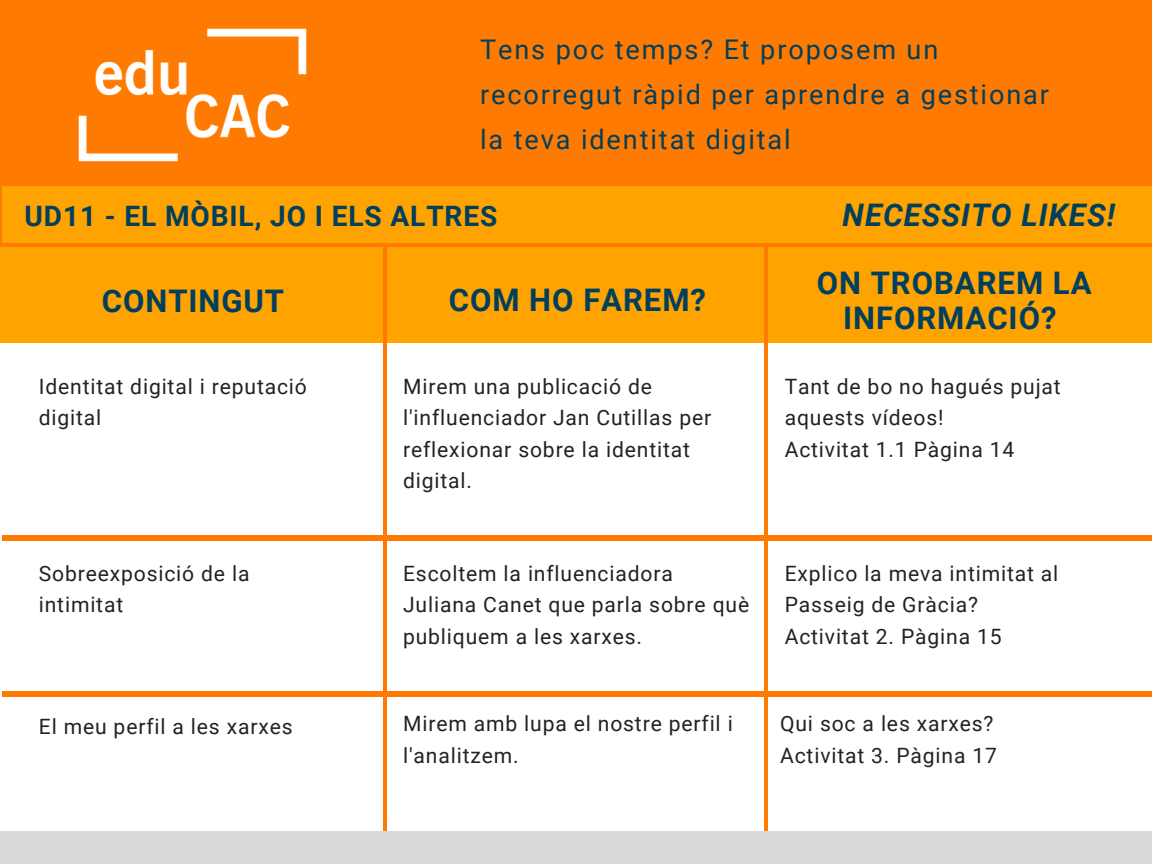
<style>
.page{position:relative;width:1152px;height:864px;background:#fff}
.page>*{position:absolute;margin:0;border:0;box-sizing:border-box;transform-origin:0 0}
.t1{font:700 31.05px/34.8px "Roboto";letter-spacing:.03em;color:#003f5e;text-align:center}
.t2{font:italic 700 31.05px "Roboto";letter-spacing:.03em;color:#003f5e}
.t3{font:700 28.2px "Roboto";letter-spacing:.03em;color:#003f5e}
.t4{font:27.15px/45px "Roboto";letter-spacing:.07em;color:#003f5e}
.t5{font:21.15px/31.5px "Roboto";letter-spacing:.04em;color:#222}
</style>
<div class="page">
<div style="left:0;top:0;width:1152px;height:280px;background:#ff7a00"></div>
<div style="left:0;top:247px;width:1152px;height:96px;background:#ffa300"></div>
<hr style="left:383px;top:165px;width:3px;height:699px;background:#ff7a00">
<hr style="left:765px;top:234px;width:3px;height:630px;background:#ff7a00">
<div style="left:0;top:832px;width:1152px;height:32px;background:#d9d9d9"></div>
<img style="left:78px;top:28px;width:229px;height:134px">
<div style="left:2px;top:536px;width:1150px;height:5px;background:#ff7a00"></div>
<div style="left:2px;top:691px;width:1150px;height:6px;background:#ff7a00"></div>
<div style="left:2px;top:187px;width:1150px;height:56px;background:#ffa300"></div>
<p class="t4" style="left:480px;top:27px;width:571px">Tens poc temps? Et proposem un recorregut ràpid per aprendre a gestionar la teva identitat digital</p>
<p class="t3" style="left:25px;top:200px;width:474px">UD11 - EL MÒBIL, JO I ELS ALTRES</p>
<p class="t2" style="left:843px;top:197px;width:274px">NECESSITO LIKES!</p>
<p class="t1" style="left:102px;top:284px;width:184px">CONTINGUT</p>
<p class="t1" style="left:449px;top:283px;width:259px">COM HO FAREM?</p>
<p class="t5" style="left:39px;top:371px;width:270px">Identitat digital i reputació digital</p>
<p class="t5" style="left:403px;top:371px;width:310px">Mirem una publicació de l'influenciador Jan Cutillas per reflexionar sobre la identitat digital.</p>
<p class="t5" style="left:39px;top:558px;width:212px">Sobreexposició de la intimitat</p>
<p class="t5" style="left:403px;top:558px;width:348px">Escoltem la influenciadora<br>Juliana Canet que parla sobre què publiquem a les xarxes.</p>
<p class="t5" style="left:39px;top:711px;width:255px">El meu perfil a les xarxes</p>
<p class="t5" style="left:403px;top:708px;width:331px">Mirem amb lupa el nostre perfil i l'analitzem.</p>
<p class="t1" style="left:817px;top:266px;width:276px">ON TROBAREM LA<br>INFORMACIÓ?</p>
<p class="t5" style="left:785px;top:371px;width:278px">Tant de bo no hagués pujat aquests vídeos!</p>
<p class="t5" style="left:785px;top:434px;width:231px">Activitat 1.1 Pàgina 14</p>
<p class="t5" style="left:785px;top:558px;width:275px">Explico la meva intimitat al<br>Passeig de Gràcia?</p>
<p class="t5" style="left:785px;top:621px;width:218px">Activitat 2. Pàgina 15</p>
<p class="t5" style="left:780px;top:708px;width:215px">Qui soc a les xarxes?</p>
<p class="t5" style="left:780px;top:740px;width:218px">Activitat 3. Pàgina 17</p>
</div>
